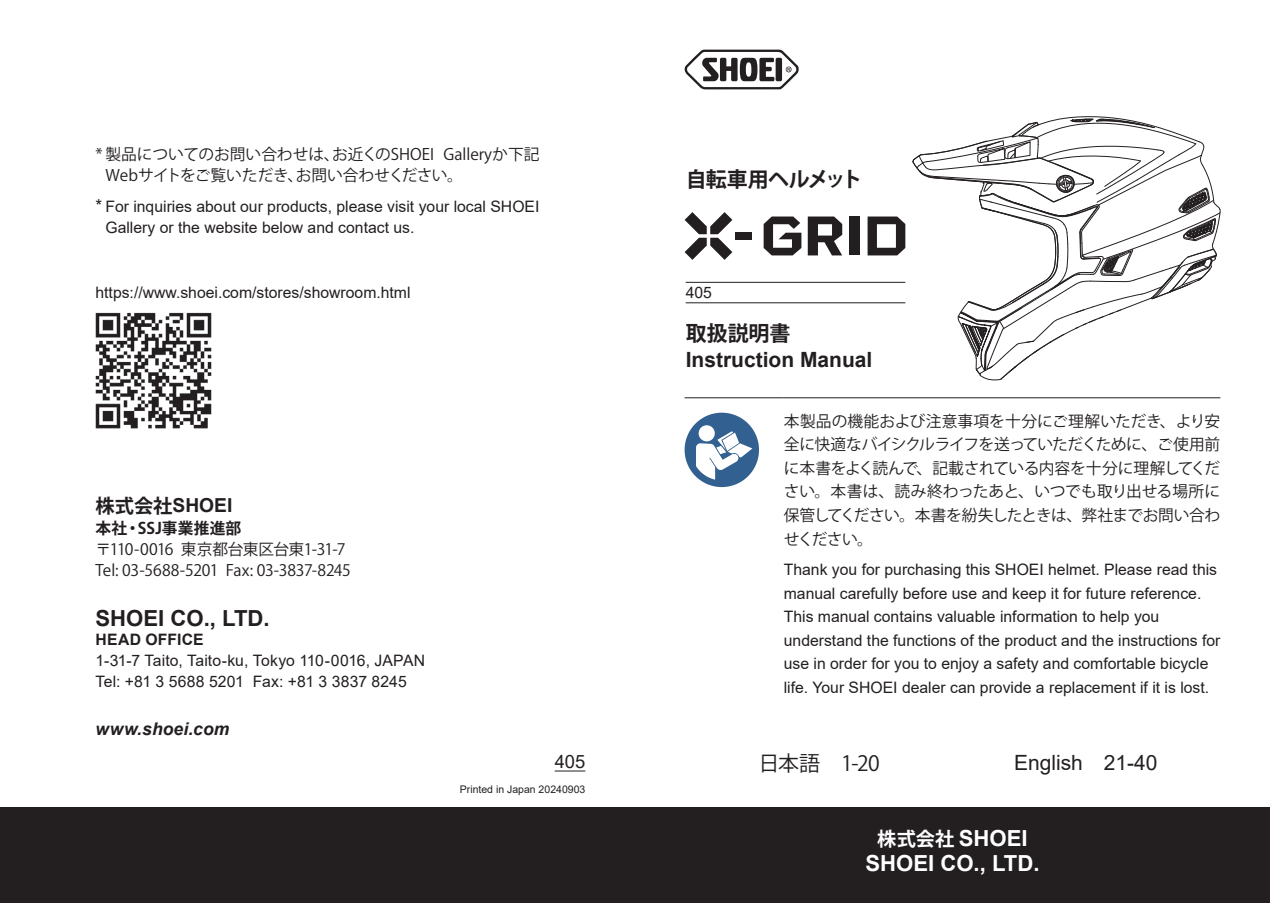
<style>
.page{position:relative;width:1270px;height:903px;background:#fff}
.page>*{position:absolute;margin:0;border:0;box-sizing:border-box;transform-origin:0 0}
.t1{font:700 22.05px/25px "Arial";color:#fff;text-align:center}
.t2{font:700 22.05px "Arial";color:#231f20}
.t3{font:700 21px "Arial";color:#231f20}
.t4{font:700 21px "Koz Go Pro";letter-spacing:-.02em;color:#231f20}
.t5{font:21px "Arial";color:#231f20}
.t6{font:21px "Koz Go Pro";color:#231f20}
.t7{font:700 19.25px "Arial";color:#231f20}
.t8{font:18.38px "Arial";color:#231f20}
.t9{font:italic 700 17.5px "Arial";letter-spacing:.01em;color:#231f20}
.t10{font:15.75px/23.6px "Arial";color:#231f20}
.t11{font:15.75px/23.6px "Koz Go Pro";letter-spacing:-.01em;color:#231f20}
.t12{font:700 15.75px "Koz Go Pro";letter-spacing:.01em;color:#231f20}
.t13{font:700 15.75px "Arial";letter-spacing:.015em;color:#231f20}
.t14{font:10.5px "Arial";color:#231f20}
.s1{font-size:17.5px}
.s2{font-family:"Koz Go Pro"}
.s3{font-family:"Koz Go Pro";font-size:19.25px}
</style>
<div class="page">
<div style="left:0;top:807px;width:1270px;height:96px;background:#231f20"></div>
<svg style="left:685px;top:50px;width:114px;height:39px"></svg>
<div style="left:736px;top:232px;width:16px;height:8px;background:#231f20"></div>
<svg style="left:764px;top:216px;width:37px;height:39px"></svg>
<svg style="left:868px;top:216px;width:37px;height:39px"></svg>
<div style="left:849px;top:216px;width:11px;height:39px;background:#231f20"></div>
<svg style="left:808px;top:216px;width:34px;height:39px"></svg>
<svg style="left:685px;top:212px;width:47px;height:48px"></svg>
<hr style="left:685px;top:397px;width:99px;height:1px;background:#231f20">
<hr style="left:784px;top:397px;width:436px;height:1px;background:#231f20">
<svg style="left:685px;top:413px;width:74px;height:74px"></svg>
<svg style="left:913px;top:116px;width:307px;height:264px"></svg>
<hr style="left:686px;top:282px;width:219px;height:1px;background:#231f20">
<hr style="left:686px;top:302px;width:219px;height:1px;background:#231f20">
<img style="left:95px;top:312px;width:117px;height:117px">
<hr style="left:555px;top:770px;width:30px;height:1px;background:#231f20">
<p class="t11" style="left:105px;top:144px;width:436px;line-height:21px;text-indent:-10px">* 製品についてのお問い合わせは、お近くのSHOEI Galleryか下記<br>Webサイトをご覧いただき、お問い合わせください。</p>
<p class="t10" style="left:105px;top:196px;width:436px;line-height:21px;text-indent:-10px"><span class="s1">*</span> For inquiries about our products, please visit your local SHOEI<br>Gallery or the website below and contact us.</p>
<p class="t10" style="left:95px;top:280px;width:317px">https://www.shoei.com/stores/showroom.html</p>
<p class="t7" style="left:95px;top:492px;width:138px"><span class="s2">株式会社</span>SHOEI</p>
<p class="t12" style="left:95px;top:518px;width:147px">本社・SSJ事業推進部</p>
<p class="t11" style="left:95px;top:539px;width:257px;line-height:21px">〒110-0016 東京都台東区台東1-31-7<br>Tel: 03-5688-5201 Fax: 03-3837-8245</p>
<h1 class="t2" style="left:95px;top:602px;width:176px">SHOEI CO., LTD.</h1>
<p class="t13" style="left:95px;top:628px;width:110px">HEAD OFFICE</p>
<p class="t10" style="left:95px;top:650px;width:331px;line-height:21px">1-31-7 Taito, Taito-ku, Tokyo 110-0016, JAPAN<br>Tel: +81 3 5688 5201 Fax: +81 3 3837 8245</p>
<p class="t9" style="left:95px;top:717px;width:135px">www.shoei.com</p>
<p class="t8" style="left:555px;top:748px;width:32px">405</p>
<p class="t14" style="left:460px;top:782px;width:127px">Printed in Japan 20240903</p>
<h2 class="t4" style="left:686px;top:166px;width:178px">自転車用ヘルメット</h2>
<p class="t10" style="left:686px;top:281px;width:28px">405</p>
<h2 class="t4" style="left:686px;top:320px;width:106px">取扱説明書</h2>
<h2 class="t3" style="left:686px;top:345px;width:188px">Instruction Manual</h2>
<p class="t11" style="left:784px;top:409px;width:438px;text-align:justify">本製品の機能および注意事項を十分にご理解いただき、より安全に快適なバイシクルライフを送っていただくために、ご使用前に本書をよく読んで、記載されている内容を十分に理解してください。本書は、読み終わったあと、いつでも取り出せる場所に保管してください。本書を紛失したときは、弊社までお問い合わせください。</p>
<p class="t10" style="left:784px;top:557px;width:438px">Thank you for purchasing this SHOEI helmet. Please read this manual carefully before use and keep it for future reference.<br>This manual contains valuable information to help you understand the functions of the product and the instructions for use in order for you to enjoy a safety and comfortable bicycle life. Your SHOEI dealer can provide a replacement if it is lost.</p>
<h2 class="t6" style="left:758px;top:749px;width:123px">日本語　1-20</h2>
<h2 class="t5" style="left:1014px;top:748px;width:145px">English 21-40</h2>
<h1 class="t1" style="left:865px;top:826px;width:176px"><span class="s3">株式会社</span> SHOEI<br>SHOEI CO., LTD.</h1>
</div>
